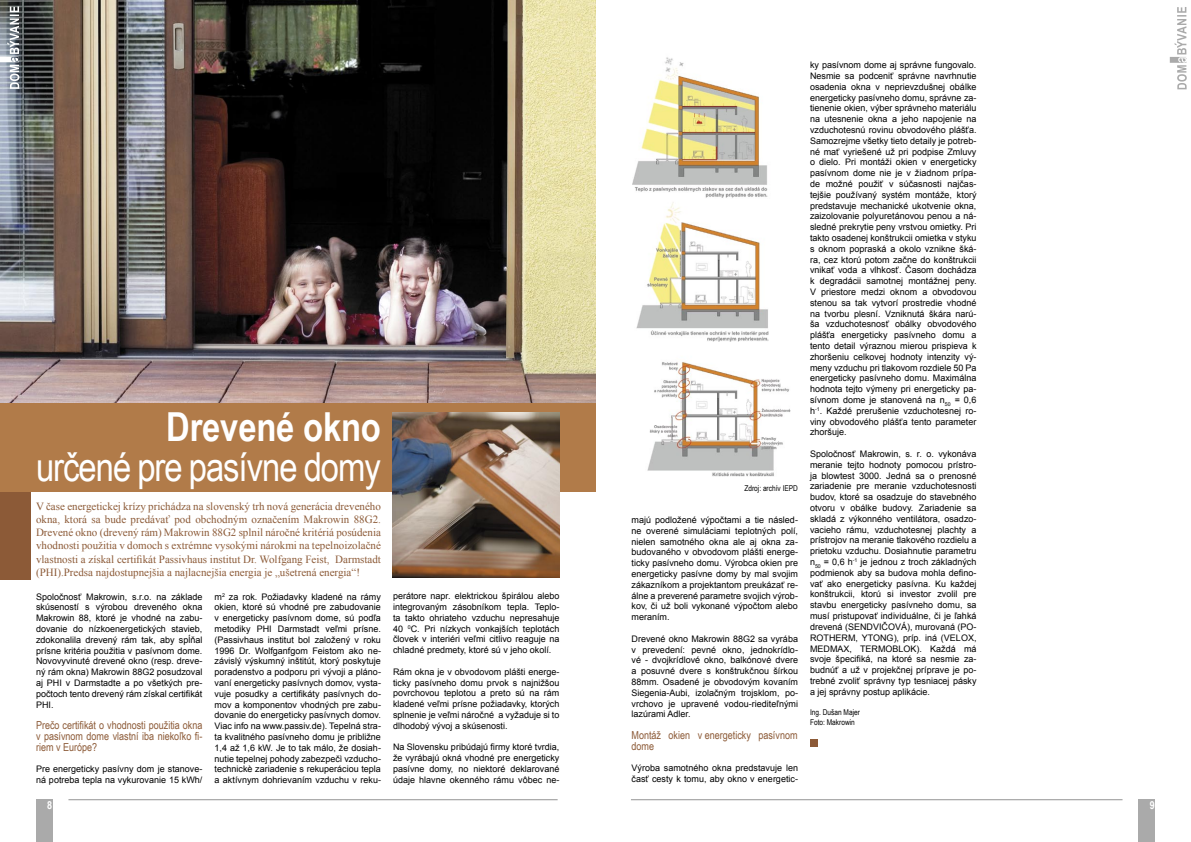
<style>
.page{position:relative;width:1191px;height:842px;background:#fff}
.page>*{position:absolute;margin:0;border:0;box-sizing:border-box;transform-origin:0 0}
.Základný_text{font:40px "Arial Narrow";letter-spacing:-.025em;color:#fff}
.Základný_text-2{font:700 40px "Arial Narrow";letter-spacing:-.005em;color:#fff}
.Základný_text-3{font:11px/13.2px "Times New Roman";color:#8c5a37;text-align:justify}
.Základný_text-4{font:11px/10.8px "Arial Narrow";color:#8c5a37}
.t1{font:700 11px "Arial Narrow";color:#fff}
.Základný_text-5{font:9px/10.8px "Arial";color:#000;text-align:justify}
.Základný_text-6{font:8px "Arial Narrow";color:#000}
</style>
<div class="page">
<div style="left:0;top:490px;width:31px;height:89px;background:#8c5a37"></div>
<div style="left:0;top:402px;width:595px;height:90px;background:#b17b49"></div>
<img style="left:393px;top:412px;width:166px;height:165px">
<img style="left:0;top:0;width:595px;height:403px">
<svg style="left:0;top:6px;width:19px;height:83px"></svg>
<svg style="left:1169px;top:7px;width:17px;height:82px"></svg>
<div style="left:1138px;top:799px;width:17px;height:43px;background:#aaa"></div>
<div style="left:36px;top:799px;width:16px;height:43px;background:#aaa"></div>
<hr style="left:68px;top:799px;width:489px;height:1px;background:#939393">
<hr style="left:631px;top:799px;width:491px;height:1px;background:#939393">
<div style="left:810px;top:739px;width:7px;height:7px;background:#8c5a37"></div>
<img style="left:633px;top:57px;width:135px;height:141px">
<img style="left:636px;top:202px;width:133px;height:139px">
<img style="left:647px;top:361px;width:143px;height:116px">
<p class="Základný_text-2" style="left:166px;top:397px;width:216px">Drevené okno</p>
<p class="Základný_text" style="left:36px;top:438px;width:346px">určené pre pasívne domy</p>
<p class="Základný_text-3" style="left:36px;top:499px;width:346px">V čase energetickej krízy prichádza na slovenský trh nová generácia dreveného okna, ktorá sa bude predávať pod obchodným označením Makrowin 88G2.<br>Drevené okno (drevený rám) Makrowin 88G2 splnil náročné kritériá posúdenia vhodnosti použitia v domoch s extrémne vysokými nárokmi na tepelnoizolačné vlastnosti a získal certifikát Passivhaus institut Dr. Wolfgang Feist, Darmstadt (PHI).Predsa najdostupnejšia a najlacnejšia energia je „ušetrená energia“!</p>
<p class="Základný_text-5" style="left:36px;top:591px;width:168px">Spoločnosť Makrowin, s.r.o. na základe skúseností s výrobou dreveného okna Makrowin 88, ktoré je vhodné na zabu&shy;dovanie do nízkoenergetických stavieb, zdokonalila drevený rám tak, aby spĺňal prísne kritéria použitia v pasívnom dome.<br>Novovyvinuté drevené okno (resp. dreve&shy;ný rám okna) Makrowin 88G2 posudzoval aj PHI v Darmstadte a po všetkých pre&shy;počtoch tento drevený rám získal certifikát PHI.</p>
<p class="Základný_text-4" style="left:36px;top:719px;width:168px;text-align:justify">Prečo certifikát o vhodnosti použitia okna v pasívnom dome vlastní iba niekoľko fi&shy;riem v Európe?</p>
<p class="Základný_text-5" style="left:36px;top:764px;width:168px">Pre energeticky pasívny dom je stanove&shy;ná potreba tepla na vykurovanie 15 kWh/</p>
<p class="Základný_text-5" style="left:214px;top:591px;width:168px">m<sup>2</sup> za rok. Požiadavky kladené na rámy okien, ktoré sú vhodné pre zabudovanie v energeticky pasívnom dome, sú podľa metodiky PHI Darmstadt veľmi prísne. (Passivhaus institut bol založený v roku 1996 Dr. Wolfganfgom Feistom ako ne&shy;závislý výskumný inštitút, ktorý poskytuje poradenstvo a podporu pri vývoji a pláno&shy;vaní energeticky pasívnych domov, vysta&shy;vuje posudky a certifikáty pasívnych do&shy;mov a komponentov vhodných pre zabu&shy;dovanie do energeticky pasívnych domov.<br>Viac info na www.passiv.de). Tepelná stra&shy;ta kvalitného pasívneho domu je približne 1,4 až 1,6 kW. Je to tak málo, že dosiah&shy;nutie tepelnej pohody zabezpečì vzducho&shy;technickè zariadenie s rekuperáciou tepla a aktívnym dohrievaním vzduchu v reku-</p>
<p class="Základný_text-5" style="left:393px;top:591px;width:168px">perátore napr. elektrickou špirálou alebo integrovaným zásobníkom tepla. Teplo&shy;ta takto ohriateho vzduchu nepresahuje 40 <sup>0</sup>C. Pri nízkych vonkajších teplotách človek v interiéri veľmi citlivo reaguje na chladné predmety, ktoré sú v jeho okolí.</p>
<p class="Základný_text-5" style="left:393px;top:666px;width:168px">Rám okna je v obvodovom plášti energe&shy;ticky pasívneho domu prvok s najnižšou povrchovou teplotou a preto sú na rám kladené veľmi prísne požiadavky, ktorých splnenie je veľmi náročné a vyžaduje si to dlhodobý vývoj a skúsenosti.</p>
<p class="Základný_text-5" style="left:393px;top:742px;width:168px">Na Slovensku pribúdajú firmy ktoré tvrdia, že vyrábajú okná vhodné pre energeticky pasívne domy, no niektoré deklarované údaje hlavne okenného rámu vôbec ne-</p>
<p class="Základný_text-6" style="left:744px;top:482px;width:55px">Zdroj: archív IEPD</p>
<p class="Základný_text-5" style="left:631px;top:514px;width:168px">majú podložené výpočtami a tie násled&shy;ne overené simuláciami teplotných polí, nielen samotného okna ale aj okna za&shy;budovaného v obvodovom plášti energe&shy;ticky pasívneho domu. Výrobca okien pre energeticky pasívne domy by mal svojim zákazníkom a projektantom preukázať re&shy;álne a preverené parametre svojich výrob&shy;kov, či už boli vykonané výpočtom alebo meraním.</p>
<p class="Základný_text-5" style="left:631px;top:633px;width:168px">Drevené okno Makrowin 88G2 sa vyrába v prevedení: pevné okno, jednokrídlo&shy;vé - dvojkrídlové okno, balkónové dvere a posuvné dvere s konštrukčnou šírkou 88mm. Osadené je obvodovým kovaním Siegenia-Aubi, izolačným trojsklom, po&shy;vrchovo je upravené vodou-riediteľnými lazúrami Adler.</p>
<p class="Základný_text-4" style="left:631px;top:729px;width:167px">Montáž okien v energeticky pasívnom dome</p>
<p class="Základný_text-5" style="left:631px;top:763px;width:168px">Výroba samotného okna predstavuje len časť cesty k tomu, aby okno v energetic-</p>
<p class="Základný_text-5" style="left:810px;top:60px;width:168px">ky pasívnom dome aj správne fungovalo.<br>Nesmie sa podceniť správne navrhnutie osadenia okna v neprievzdušnej obálke energeticky pasívneho domu, správne za&shy;tienenie okien, výber správneho materiálu na utesnenie okna a jeho napojenie na vzduchotesnú rovinu obvodového plášťa.<br>Samozrejme všetky tieto detaily je potreb&shy;né mať vyriešené už pri podpise Zmluvy o dielo. Pri montáži okien v energeticky pasívnom dome nie je v žiadnom prípa&shy;de možné použiť v súčasnosti najčas&shy;tejšie používaný systém montáže, ktorý predstavuje mechanické ukotvenie okna, zaizolovanie polyuretánovou penou a ná&shy;sledné prekrytie peny vrstvou omietky. Pri takto osadenej konštrukcii omietka v styku s oknom popraská a okolo vznikne šká&shy;ra, cez ktorú potom začne do konštrukcii vnikať voda a vlhkosť. Časom dochádza k degradácii samotnej montážnej peny.<br>V priestore medzi oknom a obvodovou stenou sa tak vytvorí prostredie vhodné na tvorbu plesní. Vzniknutá škára narú&shy;ša vzduchotesnosť obálky obvodového plášťa energeticky pasívneho domu a tento detail výraznou mierou prispieva k zhoršeniu celkovej hodnoty intenzity vý&shy;meny vzduchu pri tlakovom rozdiele 50 Pa energeticky pasívneho domu. Maximálna hodnota tejto výmeny pri energeticky pa&shy;sívnom dome je stanovená na n<sub>50</sub> = 0,6 h<sup>-1</sup>. Každé prerušenie vzduchotesnej ro&shy;viny obvodového plášťa tento parameter zhoršuje.</p>
<p class="Základný_text-5" style="left:810px;top:449px;width:168px">Spoločnosť Makrowin, s. r. o. vykonáva meranie tejto hodnoty pomocou prístro&shy;ja blowtest 3000. Jedná sa o prenosné zariadenie pre meranie vzduchotesnosti budov, ktoré sa osadzuje do stavebného otvoru v obálke budovy. Zariadenie sa skladá z výkonného ventilátora, osadzo&shy;vacieho rámu, vzduchotesnej plachty a prístrojov na meranie tlakového rozdielu a prietoku vzduchu. Dosiahnutie parametru n<sub>50</sub> = 0,6 h<sup>-1</sup> je jednou z troch základných podmienok aby sa budova mohla defino&shy;vať ako energeticky pasívna. Ku každej konštrukcii, ktorú si investor zvolil pre stavbu energeticky pasívneho domu, sa musí pristupovať individuálne, či je ľahká drevená (SENDVIČOVÁ), murovaná (PO-ROTHERM, YTONG), príp. iná (VELOX, MEDMAX, TERMOBLOK). Každá má svoje špecifiká, na ktoré sa nesmie za&shy;budnúť a už v projekčnej príprave je po&shy;trebné zvoliť správny typ tesniacej pásky a jej správny postup aplikácie.</p>
<p class="Základný_text-6" style="left:810px;top:706px;width:51px">Ing. Dušan Majer</p>
<p class="Základný_text-6" style="left:810px;top:716px;width:46px">Foto: Makrowin</p>
<p class="t1" style="left:47px;top:797px;width:7px">8</p>
<p class="t1" style="left:1149px;top:797px;width:7px">9</p>
</div>
